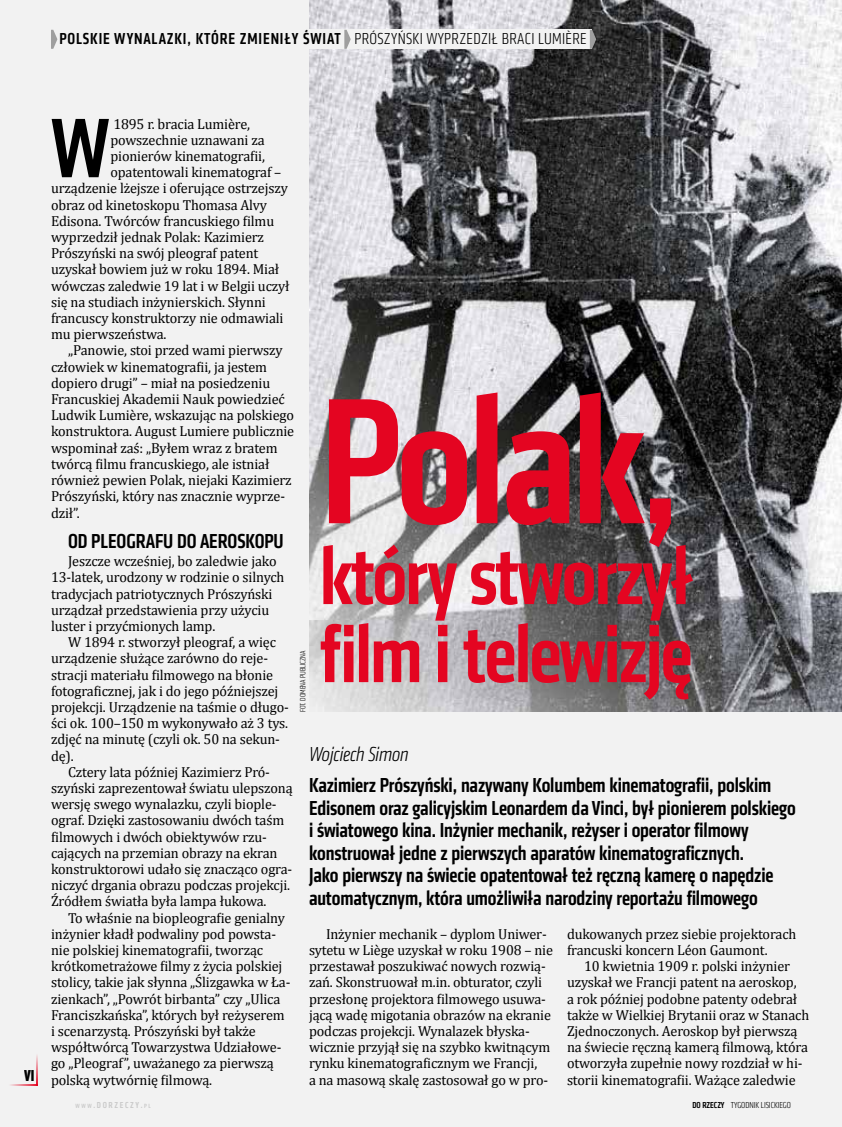
<style>
.page{position:relative;width:842px;height:1127px;background:#f2f2f2}
.page>*{position:absolute;margin:0;border:0;box-sizing:border-box;transform-origin:0 0}
.t1{font:500 condensed 186px "Klavika";letter-spacing:-.025em;color:#e40521}
.t2{font:500 condensed 87.45px "Klavika";color:#000}
.t3{font:500 condensed 84px/78px "Klavika";letter-spacing:-.025em;color:#e40521}
.t4{font:500 condensed 21px/22.5px "Klavika";letter-spacing:-.005em;color:#000}
.t5{font:italic 300 condensed 21px "Klavika";letter-spacing:-.005em;color:#000}
.t6{font:500 condensed 16.5px "Klavika";letter-spacing:.05em;color:#000}
.t7{font:14.55px/16.2px "Cambria";letter-spacing:-.01em;color:#000}
.t8{font:800 condensed 14.55px "Futura";color:#000;scale:.8 1}
.t9{font:300 condensed 9px "Klavika";letter-spacing:-.005em;color:#000}
.t10{font:500 condensed 9px "Klavika";letter-spacing:.18em;color:#cacaca}
.t11{font:300 condensed 7.95px "Klavika";letter-spacing:-.01em;color:#000}
.s1{font-weight:300}
.s2{font-size:6.3px}
.s3{font-style:inherit}
.s4{font-weight:500}
</style>
<div class="page">
<img style="left:309px;top:0;width:533px;height:712px">
<hr style="left:37px;top:1053px;width:1px;height:33px;background:#e40521">
<hr style="left:8px;top:1084px;width:30px;height:2px;background:#e40521">
<div style="left:51px;top:30px;width:541px;height:19px;background:#f2f2f2"></div>
<svg style="left:51px;top:30px;width:6px;height:19px"></svg>
<svg style="left:344px;top:30px;width:7px;height:19px"></svg>
<svg style="left:590px;top:30px;width:6px;height:19px"></svg>
<p class="t6" style="left:60px;top:28px;width:529px">POLSKIE WYNALAZKI, KTÓRE ZMIENIŁY ŚWIAT <span class="s1">PRÓSZYŃSKI WYPRZEDZIŁ BRACI LUMIÈRE</span></p>
<p class="t8" style="left:24px;top:1065px;width:14px">VI</p>
<h2 class="t2" style="left:51px;top:93px;width:60px">W</h2>
<p class="t7" style="left:113px;top:115px;width:138px">1895 r. bracia Lumière,</p>
<p class="t7" style="left:110px;top:132px;width:156px">powszechnie uznawani za</p>
<p class="t7" style="left:110px;top:148px;width:156px">pionierów kinematografii,</p>
<p class="t7" style="left:110px;top:164px;width:172px">opatentowali kinematograf –</p>
<p class="t7" style="left:51px;top:180px;width:238px">urządzenie lżejsze i oferujące ostrzejszy</p>
<p class="t7" style="left:51px;top:196px;width:217px">obraz od kinetoskopu Thomasa Alvy</p>
<p class="t7" style="left:51px;top:213px;width:225px">Edisona. Twórców francuskiego filmu</p>
<p class="t7" style="left:51px;top:229px;width:215px">wyprzedził jednak Polak: Kazimierz</p>
<p class="t7" style="left:51px;top:245px;width:209px">Prószyński na swój pleograf patent</p>
<p class="t7" style="left:51px;top:261px;width:230px">uzyskał bowiem już w roku 1894. Miał</p>
<p class="t7" style="left:51px;top:277px;width:240px">wówczas zaledwie 19 lat i w Belgii uczył</p>
<p class="t7" style="left:51px;top:294px;width:216px">się na studiach inżynierskich. Słynni</p>
<p class="t7" style="left:51px;top:310px;width:234px">francuscy konstruktorzy nie odmawiali</p>
<p class="t7" style="left:51px;top:326px;width:117px">mu pierwszeństwa.</p>
<p class="t7" style="left:68px;top:342px;width:216px">„Panowie, stoi przed wami pierwszy</p>
<p class="t7" style="left:51px;top:358px;width:218px">człowiek w kinematografii, ja jestem</p>
<p class="t7" style="left:51px;top:375px;width:221px">dopiero drugi” – miał na posiedzeniu</p>
<p class="t7" style="left:51px;top:391px;width:235px">Francuskiej Akademii Nauk powiedzieć</p>
<p class="t7" style="left:51px;top:407px;width:245px">Ludwik Lumière, wskazując na polskiego</p>
<p class="t7" style="left:51px;top:423px;width:245px">konstruktora. August Lumiere publicznie</p>
<p class="t7" style="left:51px;top:439px;width:228px">wspominał zaś: „Byłem wraz z bratem</p>
<p class="t7" style="left:51px;top:456px;width:220px">twórcą filmu francuskiego, ale istniał</p>
<p class="t7" style="left:51px;top:472px;width:242px">również pewien Polak, niejaki Kazimierz</p>
<p class="t7" style="left:51px;top:488px;width:236px">Prószyński, który nas znacznie wyprze-</p>
<p class="t7" style="left:51px;top:504px;width:30px">dził”.</p>
<h3 class="t4" style="left:68px;top:530px;width:217px">OD PLEOGRAFU DO AEROSKOPU</h3>
<p class="t7" style="left:51px;top:553px;width:235px;text-indent:17px">Jeszcze wcześniej, bo zaledwie jako 13-latek, urodzony w rodzinie o silnych tradycjach patriotycznych Prószyński urządzał przedstawienia przy użyciu luster i przyćmionych lamp.</p>
<p class="t7" style="left:51px;top:634px;width:239px;text-indent:17px">W 1894 r. stworzył pleograf, a więc urządzenie służące zarówno do reje&shy;stracji materiału filmowego na błonie fotograficznej, jak i do jego późniejszej projekcji. Urządzenie na taśmie o długo&shy;ści ok. 100–150 m wykonywało aż 3 tys. zdjęć na minutę (czyli ok. 50 na sekun&shy;dę).</p>
<p class="t7" style="left:51px;top:763px;width:243px;text-indent:17px">Cztery lata później Kazimierz Pró&shy;szyński zaprezentował światu ulepszoną wersję swego wynalazku, czyli biople&shy;ograf. Dzięki zastosowaniu dwóch taśm filmowych i dwóch obiektywów rzu&shy;cających na przemian obrazy na ekran konstruktorowi udało się znacząco ogra&shy;niczyć drgania obrazu podczas projekcji.<br>Źródłem światła była lampa łukowa.</p>
<p class="t7" style="left:51px;top:909px;width:241px;text-indent:17px">To właśnie na biopleografie genialny inżynier kładł podwaliny pod powsta&shy;nie polskiej kinematografii, tworząc krótkometrażowe filmy z życia polskiej stolicy, takie jak słynna „Ślizgawka w Ła&shy;zienkach”, „Powrót birbanta” czy „Ulica Franciszkańska”, których był reżyserem i scenarzystą. Prószyński był także współtwórcą Towarzystwa Udziałowe&shy;go „Pleograf”, uważanego za pierwszą polską wytwórnię filmową.</p>
<h1 class="t1" style="left:320px;top:345px;width:362px">Polak,</h1>
<h3 class="t3" style="left:320px;top:537px;width:375px">który stworzył film i telewizję</h3>
<p class="t11" style="left:299px;top:712px;width:63px;rotate:-90deg">FOT. DOMENA PUBLICZNA</p>
<h3 class="t5" style="left:309px;top:742px;width:101px">Wojciech Simon</h3>
<p class="t4" style="left:309px;top:774px;width:488px">Kazimierz Prószyński, nazywany Kolumbem kinematografii, polskim Edisonem oraz galicyjskim Leonardem da Vinci, był pionierem polskiego i światowego kina. Inżynier mechanik, reżyser i operator filmowy konstruował jedne z pierwszych aparatów kinematograficznych.<br>Jako pierwszy na świecie opatentował też ręczną kamerę o napędzie automatycznym, która umożliwiła narodziny reportażu filmowego</p>
<p class="t7" style="left:309px;top:925px;width:246px;text-indent:17px">Inżynier mechanik – dyplom Uniwer&shy;sytetu w Liège uzyskał w roku 1908 – nie przestawał poszukiwać nowych rozwią&shy;zań. Skonstruował m.in. obturator, czyli przesłonę projektora filmowego usuwa&shy;jącą wadę migotania obrazów na ekranie podczas projekcji. Wynalazek błyska&shy;wicznie przyjął się na szybko kwitnącym rynku kinematograficznym we Francji,<br>a na masową skalę zastosował go w pro-</p>
<p class="t7" style="left:567px;top:925px;width:231px">dukowanych przez siebie projektorach francuski koncern Léon Gaumont.</p>
<p class="t7" style="left:567px;top:958px;width:244px;text-indent:17px">10 kwietnia 1909 r. polski inżynier uzyskał we Francji patent na aeroskop,<br>a rok później podobne patenty odebrał także w Wielkiej Brytanii oraz w Stanach Zjednoczonych. Aeroskop był pierwszą na świecie ręczną kamerą filmową, która otworzyła zupełnie nowy rozdział w hi&shy;storii kinematografii. Ważące zaledwie</p>
<p class="t10" style="left:76px;top:1099px;width:77px"><span class="s2">WWW</span><span class="s3">.</span>DORZECZY<span class="s3">.</span><span class="s2">PL</span></p>
<p class="t9" style="left:692px;top:1099px;width:100px"><span class="s4">DO RZECZY</span> TYGODNIK LISICKIEGO</p>
</div>
